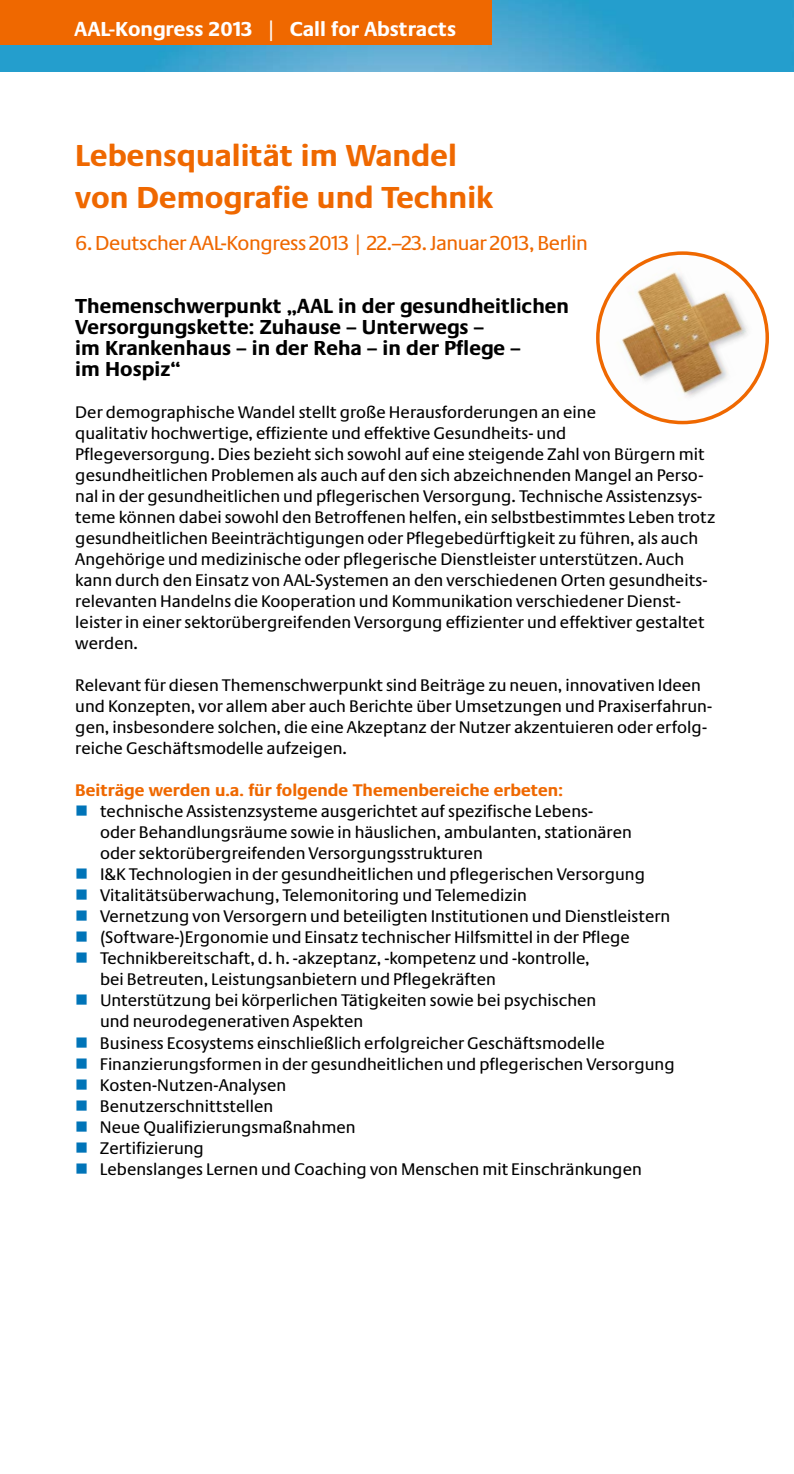
<style>
.page{position:relative;width:794px;height:1474px;background:#fff}
.page>*{position:absolute;margin:0;border:0;box-sizing:border-box;transform-origin:0 0}
.t1{font:700 31.5px/42px "Neue Praxis";color:#ef6800}
.t2{font:700 21px/21px "Neue Praxis";color:#000}
.t3{font:21px "Neue Praxis";letter-spacing:-.02em;color:#ef6800}
.t4{font:700 21px "Neue Praxis";color:#fff}
.t5{font:17.5px/21px "Neue Praxis";color:#000}
.t6{font:700 17.5px "Neue Praxis";color:#ef6800}
</style>
<div class="page">
<img style="left:0;top:0;width:794px;height:72px">
<div style="left:0;top:0;width:491px;height:45px;background:#ef6800"></div>
<img style="left:598px;top:253px;width:169px;height:169px">
<div style="left:596px;top:251px;width:173px;height:173px;border:4px solid #ef6800;border-radius:50%"></div>
<p class="t4" style="left:74px;top:16px;width:383px">AAL-Kongress 2013 | Call for Abstracts</p>
<h1 class="t1" style="left:75px;top:134px;width:419px">Lebensqualität im Wandel von Demografie und Technik</h1>
<p class="t3" style="left:75px;top:230px;width:514px">6. Deutscher AAL-Kongress 2013 | 22.–23. Januar 2013, Berlin</p>
<p class="t2" style="left:75px;top:295px;width:495px">Themenschwerpunkt „AAL in der gesundheitlichen Versorgungskette: Zuhause – Unterwegs –<br>im Krankenhaus – in der Reha – in der Pflege –<br>im Hospiz“</p>
<p class="t5" style="left:75px;top:401px;width:641px">Der demographische Wandel stellt große Herausforderungen an eine<br>qualitativ hochwertige, effiziente und effektive Gesundheits- und<br>Pflegeversorgung. Dies bezieht sich sowohl auf eine steigende Zahl von Bürgern mit gesundheitlichen Problemen als auch auf den sich abzeichnenden Mangel an Perso&shy;nal in der gesundheitlichen und pflegerischen Versorgung. Technische Assistenzsys&shy;teme können dabei sowohl den Betroffenen helfen, ein selbstbestimmtes Leben trotz gesundheitlichen Beeinträchtigungen oder Pflegebedürftigkeit zu führen, als auch Angehörige und medizinische oder pflegerische Dienstleister unterstützen. Auch kann durch den Einsatz von AAL-Systemen an den verschiedenen Orten gesundheits&shy;relevanten Handelns die Kooperation und Kommunikation verschiedener Dienst&shy;leister in einer sektorübergreifenden Versorgung effizienter und effektiver gestaltet werden.</p>
<p class="t5" style="left:75px;top:674px;width:638px">Relevant für diesen Themenschwerpunkt sind Beiträge zu neuen, innovativen Ideen und Konzepten, vor allem aber auch Berichte über Umsetzungen und Praxiserfahrun&shy;gen, insbesondere solchen, die eine Akzeptanz der Nutzer akzentuieren oder erfolg&shy;reiche Geschäftsmodelle aufzeigen.</p>
<p class="t6" style="left:75px;top:780px;width:489px">Beiträge werden u.a. für folgende Themenbereiche erbeten:</p>
<p class="t5" style="left:100px;top:800px;width:576px">technische Assistenzsysteme ausgerichtet auf spezifische Lebens-<br>oder Behandlungsräume sowie in häuslichen, ambulanten, stationären<br>oder sektorübergreifenden Versorgungsstrukturen<br>I&amp;K Technologien in der gesundheitlichen und pflegerischen Versorgung Vitalitätsüberwachung, Telemonitoring und Telemedizin<br>Vernetzung von Versorgern und beteiligten Institutionen und Dienstleistern (Software-)Ergonomie und Einsatz technischer Hilfsmittel in der Pflege Technikbereitschaft, d. h. -akzeptanz, -kompetenz und -kontrolle,<br>bei Betreuten, Leistungsanbietern und Pflegekräften<br>Unterstützung bei körperlichen Tätigkeiten sowie bei psychischen<br>und neurodegenerativen Aspekten<br>Business Ecosystems einschließlich erfolgreicher Geschäftsmodelle Finanzierungsformen in der gesundheitlichen und pflegerischen Versorgung Kosten-Nutzen-Analysen<br>Benutzerschnittstellen<br>Neue Qualifizierungsmaßnahmen<br>Zertifizierung<br>Lebenslanges Lernen und Coaching von Menschen mit Einschränkungen</p>
</div>
